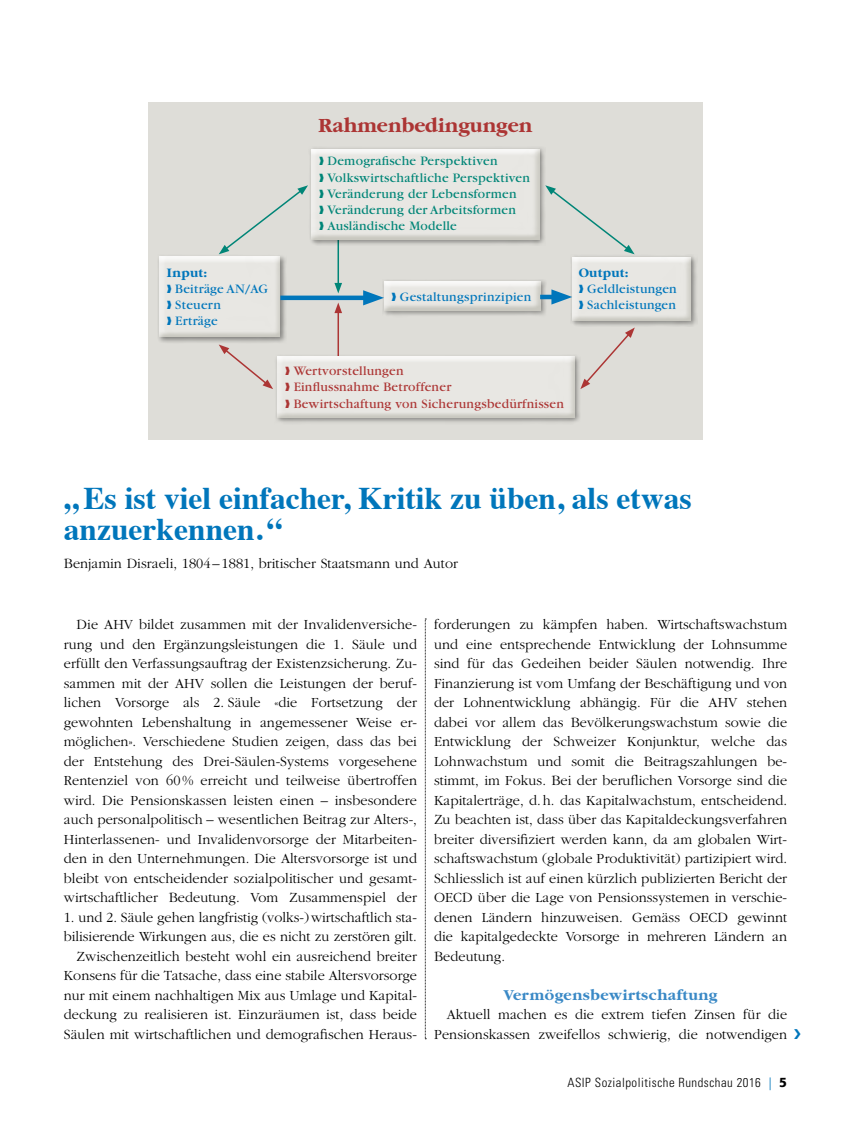
<style>
.page{position:relative;width:851px;height:1127px;background:#fff}
.page>*{position:absolute;margin:0;border:0;box-sizing:border-box;transform-origin:0 0}
.t1{font:700 31.5px/31.5px "Times";color:#0076bb}
.t2{font:700 21px "Garamond LT";color:#ac3534}
.t3{font:700 15.75px "Garamond LT";letter-spacing:.025em;color:#3a89c6}
.t4{font:300 14.55px/19.5px "Garamond LT";letter-spacing:.005em;color:#000;text-align:justify}
.t5{font:13.5px/16.2px "Garamond LT";letter-spacing:.02em;color:#008577}
.t6{font:13.5px/16.2px "Garamond LT";letter-spacing:.02em;color:#0076bb}
.t7{font:13.5px/16.2px "Garamond LT";letter-spacing:.02em;color:#ac3534}
.t8{font:300 condensed 12.75px "Univers LT";letter-spacing:.04em;color:#000}
.s1{font-weight:700}
.s2{color:#0076bb}
.s3{font-family:"Formata BQ";font-stretch:normal;color:#0076bb}
.s4{font-family:"Formata BQ";font-weight:500;font-stretch:normal;font-size:13.5px}
</style>
<div class="page">
<svg style="left:425px;top:619px;width:1px;height:420px"></svg>
<div style="left:148px;top:103px;width:554px;height:337px;background:#deddd8"></div>
<div style="left:157px;top:254px;width:130px;height:90px;background:#000;opacity:.4"></div>
<svg style="left:157px;top:254px;width:130px;height:84px;fill:#e8e7e3"></svg>
<div style="left:381px;top:279px;width:165px;height:38px;background:#000;opacity:.4"></div>
<svg style="left:381px;top:279px;width:165px;height:33px;fill:#e8e7e3"></svg>
<div style="left:570px;top:254px;width:127px;height:73px;background:#000;opacity:.4"></div>
<svg style="left:570px;top:253px;width:127px;height:69px;fill:#e8e7e3"></svg>
<hr style="left:337px;top:239px;width:2px;height:46px;background:#008577">
<svg style="left:334px;top:283px;width:8px;height:10px"></svg>
<hr style="left:337px;top:311px;width:2px;height:45px;background:#ac3534">
<svg style="left:334px;top:303px;width:8px;height:10px"></svg>
<hr style="left:280px;top:296px;width:91px;height:4px;background:#0076bb">
<svg style="left:363px;top:290px;width:21px;height:15px"></svg>
<hr style="left:540px;top:295px;width:19px;height:4px;background:#0076bb">
<svg style="left:551px;top:289px;width:21px;height:16px"></svg>
<svg style="left:219px;top:186px;width:85px;height:68px"></svg>
<svg style="left:219px;top:344px;width:51px;height:44px"></svg>
<svg style="left:581px;top:328px;width:53px;height:61px"></svg>
<svg style="left:545px;top:185px;width:89px;height:69px"></svg>
<div style="left:308px;top:147px;width:237px;height:99px;background:#000;opacity:.4"></div>
<svg style="left:307px;top:147px;width:238px;height:93px;fill:#e8e7e3"></svg>
<div style="left:275px;top:354px;width:306px;height:71px;background:#000;opacity:.4"></div>
<div style="left:270px;top:350px;width:310px;height:69px;background:#deddd8"></div>
<svg style="left:276px;top:352px;width:305px;height:67px;fill:#e8e7e3"></svg>
<h2 class="t2" style="left:318px;top:114px;width:215px">Rahmenbedingungen</h2>
<p class="t6" style="left:167px;top:264px;width:103px"><span class="s1">Input:<br></span>❱ Beiträge AN/AG ❱ Steuern<br>❱ Erträge</p>
<p class="t5" style="left:319px;top:153px;width:212px">❱ Demografische Perspektiven<br>❱ Volkswirtschaftliche Perspektiven ❱ Veränderung der Lebensformen<br>❱ Veränderung der Arbeitsformen<br>❱ Ausländische Modelle</p>
<p class="t6" style="left:391px;top:289px;width:141px">❱ Gestaltungsprinzipien</p>
<p class="t6" style="left:578px;top:264px;width:99px"><span class="s1">Output:<br></span>❱ Geldleistungen ❱ Sachleistungen</p>
<p class="t7" style="left:285px;top:363px;width:280px">❱ Wertvorstellungen<br>❱ Einflussnahme Betroffener<br>❱ Bewirtschaftung von Sicherungsbedürfnissen</p>
<h1 class="t1" style="left:64px;top:479px;width:629px">„Es ist viel einfacher, Kritik zu üben, als etwas anzuerkennen.“</h1>
<p class="t4" style="left:64px;top:554px;width:395px">Benjamin Disraeli, 1804 – 1881, britischer Staatsmann und Autor</p>
<p class="t4" style="left:64px;top:615px;width:354px;text-indent:13px">Die AHV bildet zusammen mit der Invalidenversiche&shy;rung und den Ergänzungsleistungen die 1. Säule und erfüllt den Verfassungsauftrag der Existenzsicherung. Zu&shy;sammen mit der AHV sollen die Leistungen der beruf&shy;lichen Vorsorge als 2. Säule «die Fortsetzung der gewohnten Lebenshaltung in angemessener Weise er&shy;möglichen». Verschiedene Studien zeigen, dass das bei der Entstehung des Drei-Säulen-Systems vorgesehene Rentenziel von 60% erreicht und teilweise übertroffen wird. Die Pensionskassen leisten einen – insbesondere auch personalpolitisch – wesentlichen Beitrag zur Alters-, Hinterlassenen- und Invalidenvorsorge der Mitarbeiten&shy;den in den Unternehmungen. Die Altersvorsorge ist und bleibt von entscheidender sozialpolitischer und gesamt&shy;wirtschaftlicher Bedeutung. Vom Zusammenspiel der</p>
<p class="t4" style="left:64px;top:908px;width:354px;text-align:right">1. und 2. Säule gehen langfristig (volks-)wirtschaftlich sta&shy;bilisierende Wirkungen aus, die es nicht zu zerstören gilt.<br>Zwischenzeitlich besteht wohl ein ausreichend breiter Konsens für die Tatsache, dass eine stabile Altersvorsorge nur mit einem nachhaltigen Mix aus Umlage und Kapital&shy;deckung zu realisieren ist. Einzuräumen ist, dass beide Säulen mit wirtschaftlichen und demografischen Heraus-</p>
<p class="t4" style="left:434px;top:615px;width:354px">forderungen zu kämpfen haben. Wirtschaftswachstum und eine entsprechende Entwicklung der Lohnsumme sind für das Gedeihen beider Säulen notwendig. Ihre Finanzierung ist vom Umfang der Beschäftigung und von der Lohnentwicklung abhängig. Für die AHV stehen dabei vor allem das Bevölkerungswachstum sowie die Entwicklung der Schweizer Konjunktur, welche das Lohnwachstum und somit die Beitragszahlungen be&shy;stimmt, im Fokus. Bei der beruflichen Vorsorge sind die Kapitalerträge, d.h. das Kapitalwachstum, entscheidend.<br>Zu beachten ist, dass über das Kapitaldeckungsverfahren breiter diversifiziert werden kann, da am globalen Wirt&shy;schaftswachstum (globale Produktivität) partizipiert wird.<br>Schliesslich ist auf einen kürzlich publizierten Bericht der OECD über die Lage von Pensionssystemen in verschie&shy;denen Ländern hinzuweisen. Gemäss OECD gewinnt die kapitalgedeckte Vorsorge in mehreren Ländern an Bedeutung.</p>
<p class="t3" style="left:503px;top:986px;width:215px">Vermögensbewirtschaftung</p>
<p class="t4" style="left:434px;top:1005px;width:368px;text-align:center">Aktuell machen es die extrem tiefen Zinsen für die<br>Pensionskassen zweifellos schwierig, die notwendigen <span class="s2">❯</span></p>
<p class="t8" style="left:567px;top:1075px;width:221px">ASIP Sozialpolitische Rundschau 2016 <span class="s3">|</span> <span class="s4">5</span></p>
</div>
